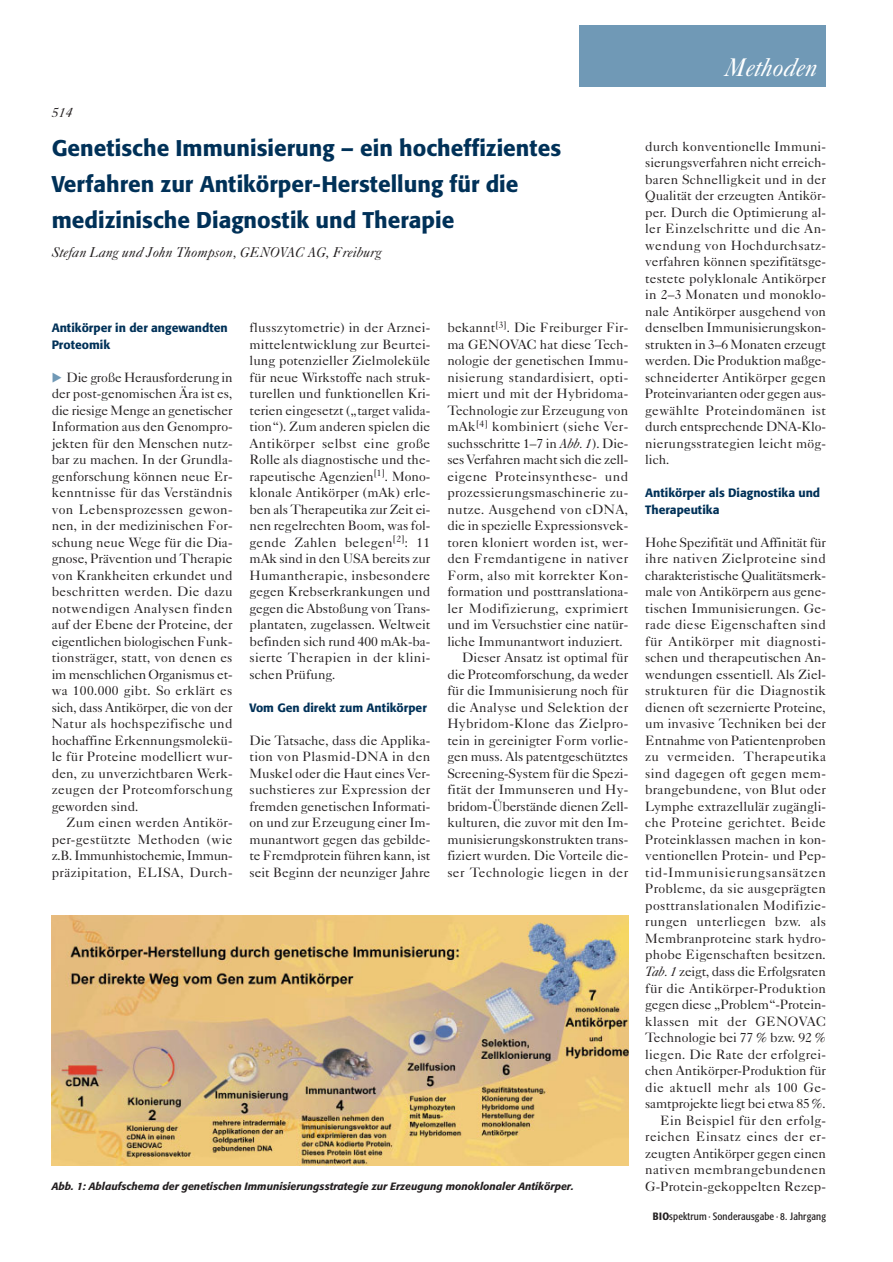
<style>
.page{position:relative;width:893px;height:1262px;background:#fff}
.page>*{position:absolute;margin:0;border:0;box-sizing:border-box;transform-origin:0 0}
.t1{font:italic 25.5px "Caslon Five Forty";letter-spacing:-.005em;color:#fff}
.t2{font:500 22.5px/36px "Tn T Form BSK";color:#003158}
.t3{font:italic 14.25px "Caslon Five Forty";color:#231f20}
.t4{font:13.5px/16.5px "Caslon Five Forty";letter-spacing:.005em;color:#231f20;text-align:justify}
.t5{font:13.5px "Caslon Five Forty";letter-spacing:.025em;color:#231f20}
.t6{font:13.5px "Caslon Five Forty";letter-spacing:-.015em;color:#231f20}
.t7{font:italic 13.5px "Caslon Five Forty";color:#231f20}
.t8{font:500 12px/16.5px "Tn T Form BSK";color:#003158}
.t9{font:italic 500 10.5px "Tn T Form BSK";color:#231f20}
.t10{font:10.5px "Tn T Form Condensed BSK";letter-spacing:.015em;color:#231f20}
.s1{font-style:italic}
.s2{font-weight:500}
</style>
<div class="page">
<div style="left:579px;top:26px;width:247px;height:61px;background:#7099b6"></div>
<img style="left:52px;top:915px;width:576px;height:250px">
<p class="t7" style="left:52px;top:107px;width:22px">514</p>
<h2 class="t2" style="left:52px;top:131px;width:511px">Genetische Immunisierung – ein hocheffizientes<br>Verfahren zur Antikörper-Herstellung für die medizinische Diagnostik und Therapie</h2>
<p class="t3" style="left:52px;top:247px;width:331px">Stefan Lang und John Thompson, GENOVAC AG, Freiburg</p>
<p class="t8" style="left:52px;top:320px;width:178px">Antikörper in der angewandten<br>Proteomik</p>
<p class="t4" style="left:52px;top:370px;width:182px;text-indent:15px">Die große Herausforderung in der post-genomischen Ära ist es, die riesige Menge an genetischer Information aus den Genompro&shy;jekten für den Menschen nutz&shy;bar zu machen. In der Grundla&shy;genforschung können neue Er&shy;kenntnisse für das Verständnis von Lebensprozessen gewon&shy;nen, in der medizinischen For&shy;schung neue Wege für die Dia&shy;gnose, Prävention und Therapie von Krankheiten erkundet und beschritten werden. Die dazu notwendigen Analysen finden auf der Ebene der Proteine, der eigentlichen biologischen Funk&shy;tionsträger, statt, von denen es im menschlichen Organismus et&shy;wa 100.000 gibt. So erklärt es sich, dass Antikörper, die von der Natur als hochspezifische und hochaffine Erkennungsmolekü&shy;le für Proteine modelliert wur&shy;den, zu unverzichtbaren Werk&shy;zeugen der Proteomforschung geworden sind.</p>
<p class="t4" style="left:52px;top:816px;width:182px;text-indent:15px">Zum einen werden Antikör&shy;per-gestützte Methoden (wie z.B. Immunhistochemie, Immun&shy;präzipitation, ELISA, Durch-</p>
<p class="t4" style="left:249px;top:321px;width:182px">flusszytometrie) in der Arznei&shy;mittelentwicklung zur Beurtei&shy;lung potenzieller Zielmoleküle für neue Wirkstoffe nach struk&shy;turellen und funktionellen Kri&shy;terien eingesetzt („target valida&shy;tion“). Zum anderen spielen die Antikörper selbst eine große Rolle als diagnostische und the&shy;rapeutische Agenzien<sup>[1]</sup>. Mono&shy;klonale Antikörper (mAk) erle&shy;ben als Therapeutika zur Zeit ei&shy;nen regelrechten Boom, was fol&shy;gende Zahlen belegen<sup>[2]</sup>: 11 mAk sind in den USA bereits zur Humantherapie, insbesondere gegen Krebserkrankungen und gegen die Abstoßung von Trans&shy;plantaten, zugelassen. Weltweit befinden sich rund 400 mAk-ba&shy;sierte Therapien in der klini&shy;schen Prüfung.</p>
<p class="t8" style="left:249px;top:700px;width:179px">Vom Gen direkt zum Antikörper</p>
<p class="t4" style="left:249px;top:733px;width:182px">Die Tatsache, dass die Applika&shy;tion von Plasmid-DNA in den Muskel oder die Haut eines Ver&shy;suchstieres zur Expression der fremden genetischen Informati&shy;on und zur Erzeugung einer Im&shy;munantwort gegen das gebilde&shy;te Fremdprotein führen kann, ist seit Beginn der neunziger Jahre</p>
<p class="t4" style="left:447px;top:321px;width:182px">bekannt<sup>[3]</sup>. Die Freiburger Fir-</p>
<p class="t4" style="left:447px;top:337px;width:182px">ma GENOVAC hat diese Tech-</p>
<p class="t4" style="left:447px;top:354px;width:182px">nologie der genetischen Immu-</p>
<p class="t5" style="left:447px;top:372px;width:182px">nisierung standardisiert, opti-</p>
<p class="t4" style="left:447px;top:387px;width:182px">miert und mit der Hybridoma-</p>
<p class="t4" style="left:447px;top:403px;width:182px">Technologie zur Erzeugung von</p>
<p class="t5" style="left:447px;top:422px;width:182px">mAk<sup>[4]</sup> kombiniert (siehe Ver-</p>
<p class="t4" style="left:447px;top:436px;width:182px">suchsschritte 1–7 in <span class="s1">Abb. 1</span>). Die-</p>
<p class="t6" style="left:447px;top:455px;width:182px">ses Verfahren macht sich die zell-</p>
<p class="t5" style="left:447px;top:471px;width:182px">eigene Proteinsynthese- und</p>
<p class="t4" style="left:447px;top:486px;width:182px">prozessierungsmaschinerie zu-</p>
<p class="t5" style="left:447px;top:504px;width:182px">nutze. Ausgehend von cDNA,</p>
<p class="t4" style="left:447px;top:519px;width:182px">die in spezielle Expressionsvek-</p>
<p class="t4" style="left:447px;top:535px;width:182px">toren kloniert worden ist, wer-</p>
<p class="t5" style="left:447px;top:554px;width:182px">den Fremdantigene in nativer</p>
<p class="t5" style="left:447px;top:570px;width:182px">Form, also mit korrekter Kon-</p>
<p class="t4" style="left:447px;top:585px;width:182px">formation und posttranslationa-</p>
<p class="t5" style="left:447px;top:603px;width:182px">ler Modifizierung, exprimiert</p>
<p class="t4" style="left:447px;top:618px;width:182px">und im Versuchstier eine natür-</p>
<p class="t4" style="left:447px;top:634px;width:177px">liche Immunantwort induziert.</p>
<p class="t4" style="left:462px;top:651px;width:167px">Dieser Ansatz ist optimal für</p>
<p class="t4" style="left:447px;top:667px;width:182px">die Proteomforschung, da weder</p>
<p class="t4" style="left:447px;top:684px;width:182px">für die Immunisierung noch für</p>
<p class="t4" style="left:447px;top:700px;width:182px">die Analyse und Selektion der</p>
<p class="t5" style="left:447px;top:719px;width:182px">Hybridom-Klone das Zielpro-</p>
<p class="t4" style="left:447px;top:733px;width:182px">tein in gereinigter Form vorlie-</p>
<p class="t4" style="left:447px;top:750px;width:182px">gen muss. Als patentgeschütztes</p>
<p class="t4" style="left:447px;top:766px;width:182px">Screening-System für die Spezi-</p>
<p class="t4" style="left:447px;top:783px;width:182px">fität der Immunseren und Hy-</p>
<p class="t4" style="left:447px;top:799px;width:182px">bridom-Überstände dienen Zell-</p>
<p class="t4" style="left:447px;top:816px;width:182px">kulturen, die zuvor mit den Im-</p>
<p class="t4" style="left:447px;top:832px;width:182px">munisierungskonstrukten trans-</p>
<p class="t4" style="left:447px;top:849px;width:182px">fiziert wurden. Die Vorteile die-</p>
<p class="t5" style="left:447px;top:867px;width:182px">ser Technologie liegen in der</p>
<h1 class="t1" style="left:725px;top:58px;width:94px">Methoden</h1>
<p class="t4" style="left:645px;top:139px;width:182px">durch konventionelle Immuni&shy;sierungsverfahren nicht erreich&shy;baren Schnelligkeit und in der Qualität der erzeugten Antikör&shy;per. Durch die Optimierung al&shy;ler Einzelschritte und die An&shy;wendung von Hochdurchsatz&shy;verfahren können spezifitätsge&shy;testete polyklonale Antikörper in 2–3 Monaten und monoklo&shy;nale Antikörper ausgehend von denselben Immunisierungskon&shy;strukten in 3–6 Monaten erzeugt werden. Die Produktion maßge&shy;schneiderter Antikörper gegen Proteinvarianten oder gegen aus&shy;gewählte Proteindomänen ist durch entsprechende DNA-Klo&shy;nierungsstrategien leicht mög&shy;lich.</p>
<p class="t8" style="left:645px;top:485px;width:176px">Antikörper als Diagnostika und<br>Therapeutika</p>
<p class="t4" style="left:645px;top:535px;width:182px;text-align:right">Hohe Spezifität und Affinität für ihre nativen Zielproteine sind charakteristische Qualitätsmerk&shy;male von Antikörpern aus gene&shy;tischen Immunisierungen. Ge&shy;rade diese Eigenschaften sind für Antikörper mit diagnosti&shy;schen und therapeutischen An&shy;wendungen essentiell. Als Ziel&shy;strukturen für die Diagnostik dienen oft sezernierte Proteine, um invasive Techniken bei der<br>Entnahme von Patientenproben zu vermeiden. Therapeutika sind dagegen oft gegen mem&shy;brangebundene, von Blut oder<br>Lymphe extrazellulär zugängli&shy;che Proteine gerichtet. Beide<br>Proteinklassen machen in kon&shy;ventionellen Protein- und Pep&shy;tid-Immunisierungsansätzen<br>Probleme, da sie ausgeprägten posttranslationalen Modifizie&shy;rungen unterliegen bzw. als<br>Membranproteine stark hydro&shy;phobe Eigenschaften besitzen.<br><span class="s1">Tab. 1</span> zeigt, dass die Erfolgsraten für die Antikörper-Produktion gegen diese „Problem“-Protein&shy;klassen mit der GENOVAC<br>Technologie bei 77 % bzw. 92 % liegen. Die Rate der erfolgrei&shy;chen Antikörper-Produktion für die aktuell mehr als 100 Ge&shy;samtprojekte liegt bei etwa 85%.<br>Ein Beispiel für den erfolg&shy;reichen Einsatz eines der er&shy;zeugten Antikörper gegen einen nativen membrangebundenen</p>
<p class="t9" style="left:52px;top:1181px;width:523px">Abb. 1: Ablaufschema der genetischen Immunisierungsstrategie zur Erzeugung monoklonaler Antikörper.</p>
<p class="t4" style="left:645px;top:1179px;width:182px">G-Protein-gekoppelten Rezep-</p>
<p class="t10" style="left:653px;top:1213px;width:174px"><span class="s2">BIO</span>spektrum · Sonderausgabe · 8. Jahrgang</p>
</div>
